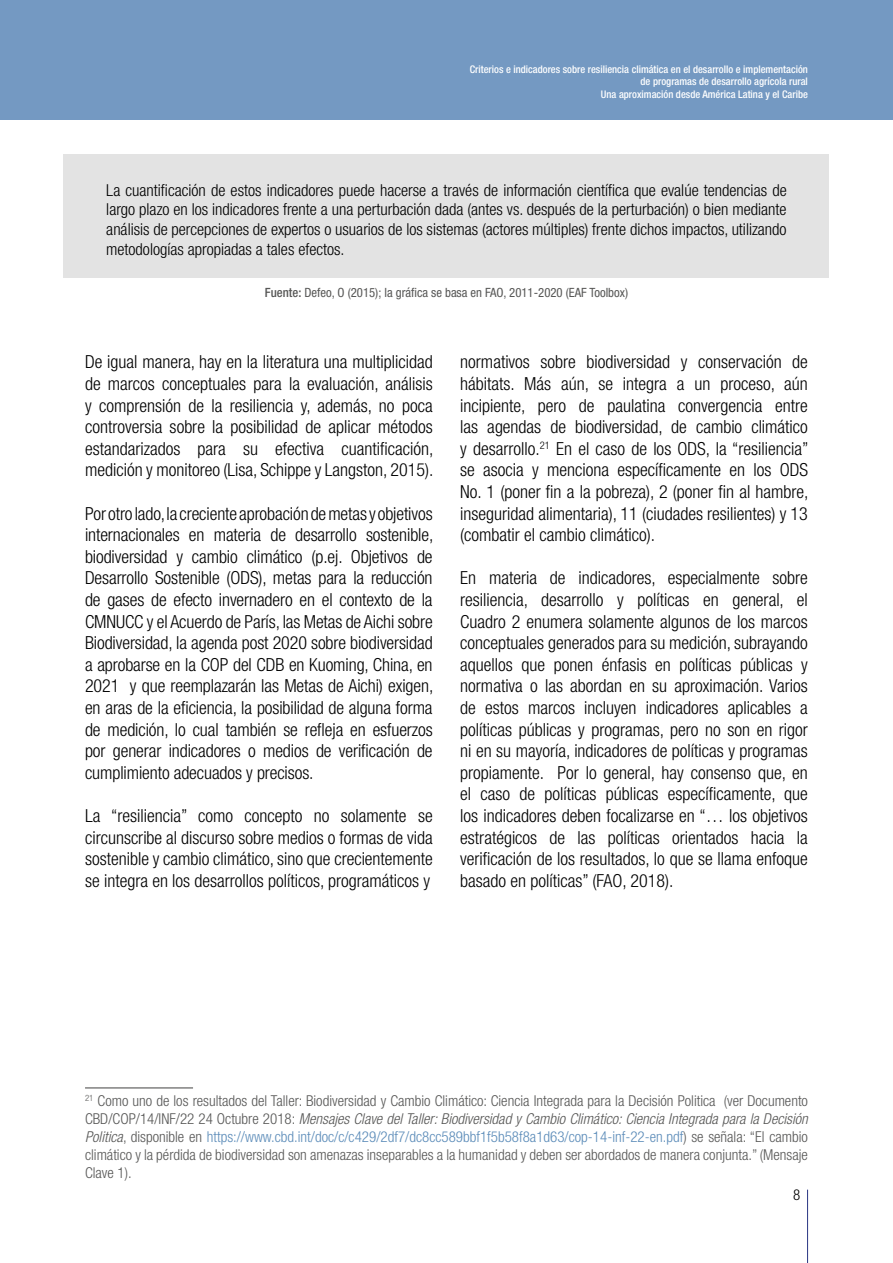
<style>
.page{position:relative;width:893px;height:1263px;background:#fff}
.page>*{position:absolute;margin:0;border:0;box-sizing:border-box;transform-origin:0 0}
.t1{font:300 condensed 18px/21.6px "Helvetica Neue LT Std";color:#000;text-align:justify}
.t2{font:300 condensed 16.5px/19.8px "Helvetica Neue LT Std";color:#000;text-align:justify}
.t3{font:300 condensed 15px/18px "Helvetica Neue LT Std";color:#575756;text-align:justify}
.t4{font:300 condensed 15px "Helvetica Neue LT Std";color:#000}
.t5{font:condensed 12.75px "Helvetica Neue LT Std";color:#575756}
.t6{font:500 condensed 10.5px/12.6px "Helvetica Neue LT Std";color:#fff;text-align:right}
.s1{font-weight:500}
.s2{font-style:italic}
.s3{color:#5c8cb9}
</style>
<div class="page">
<div style="left:0;top:0;width:893px;height:119px;background:#7499c2"></div>
<div style="left:64px;top:154px;width:765px;height:124px;background:#e3e3e3"></div>
<hr style="left:85px;top:1087px;width:108px;height:1px;background:#575756">
<hr style="left:807px;top:1189px;width:1px;height:74px;background:#283583">
<p class="t6" style="left:470px;top:62px;width:340px">Criterios e indicadores sobre resiliencia climática en el desarrollo e implementación de programas de desarrollo agrícola rural<br>Una aproximación desde América Latina y el Caribe</p>
<p class="t2" style="left:106px;top:180px;width:682px">La cuantificación de estos indicadores puede hacerse a través de información científica que evalúe tendencias de largo plazo en los indicadores frente a una perturbación dada (antes vs. después de la perturbación) o bien mediante análisis de percepciones de expertos o usuarios de los sistemas (actores múltiples) frente dichos impactos, utilizando metodologías apropiadas a tales efectos.</p>
<p class="t5" style="left:265px;top:285px;width:365px"><span class="s1">Fuente:</span> Defeo, O (2015); la gráfica se basa en FAO, 2011-2020 (EAF Toolbox)</p>
<p class="t1" style="left:85px;top:351px;width:350px">De igual manera, hay en la literatura una multiplicidad de marcos conceptuales para la evaluación, análisis y comprensión de la resiliencia y, además, no poca controversia sobre la posibilidad de aplicar métodos estandarizados para su efectiva cuantificación, medición y monitoreo (Lisa, Schippe y Langston, 2015).</p>
<p class="t1" style="left:85px;top:502px;width:350px">Por otro lado, la creciente aprobación de metas y objetivos internacionales en materia de desarrollo sostenible, biodiversidad y cambio climático (p.ej. Objetivos de Desarrollo Sostenible (ODS), metas para la reducción de gases de efecto invernadero en el contexto de la CMNUCC y el Acuerdo de París, las Metas de Aichi sobre Biodiversidad, la agenda post 2020 sobre biodiversidad a aprobarse en la COP del CDB en Kuoming, China, en 2021 y que reemplazarán las Metas de Aichi) exigen, en aras de la eficiencia, la posibilidad de alguna forma de medición, lo cual también se refleja en esfuerzos por generar indicadores o medios de verificación de cumplimiento adecuados y precisos.</p>
<p class="t1" style="left:85px;top:805px;width:349px">La “resiliencia” como concepto no solamente se circunscribe al discurso sobre medios o formas de vida sostenible y cambio climático, sino que crecientemente se integra en los desarrollos políticos, programáticos y</p>
<p class="t1" style="left:460px;top:351px;width:350px">normativos sobre biodiversidad y conservación de hábitats. Más aún, se integra a un proceso, aún incipiente, pero de paulatina convergencia entre las agendas de biodiversidad, de cambio climático y desarrollo.<sup>21</sup> En el caso de los ODS, la “resiliencia” se asocia y menciona específicamente en los ODS No. 1 (poner fin a la pobreza), 2 (poner fin al hambre, inseguridad alimentaria), 11 (ciudades resilientes) y 13 (combatir el cambio climático).</p>
<p class="t1" style="left:460px;top:567px;width:349px">En materia de indicadores, especialmente sobre resiliencia, desarrollo y políticas en general, el Cuadro 2 enumera solamente algunos de los marcos conceptuales generados para su medición, subrayando aquellos que ponen énfasis en políticas públicas y normativa o las abordan en su aproximación. Varios de estos marcos incluyen indicadores aplicables a políticas públicas y programas, pero no son en rigor ni en su mayoría, indicadores de políticas y programas propiamente. Por lo general, hay consenso que, en el caso de políticas públicas específicamente, que los indicadores deben focalizarse en “… los objetivos estratégicos de las políticas orientados hacia la verificación de los resultados, lo que se llama enfoque basado en políticas” (FAO, 2018).</p>
<p class="t3" style="left:85px;top:1091px;width:724px"><sup>21</sup> Como uno de los resultados del Taller: Biodiversidad y Cambio Climático: Ciencia Integrada para la Decisión Politica (ver Documento CBD/COP/14/INF/22 24 Octubre 2018: <span class="s2">Mensajes Clave del Taller: Biodiversidad y Cambio Climático: Ciencia Integrada para la Decisión Politica</span>, disponible en <span class="s3">https://www.cbd.int/doc/c/c429/2df7/dc8cc589bbf1f5b58f8a1d63/cop-14-inf-22-en.pdf</span>) se señala: “El cambio climático y la pérdida de biodiversidad son amenazas inseparables a la humanidad y deben ser abordados de manera conjunta.” (Mensaje Clave 1).</p>
<p class="t4" style="left:793px;top:1186px;width:9px">8</p>
</div>
